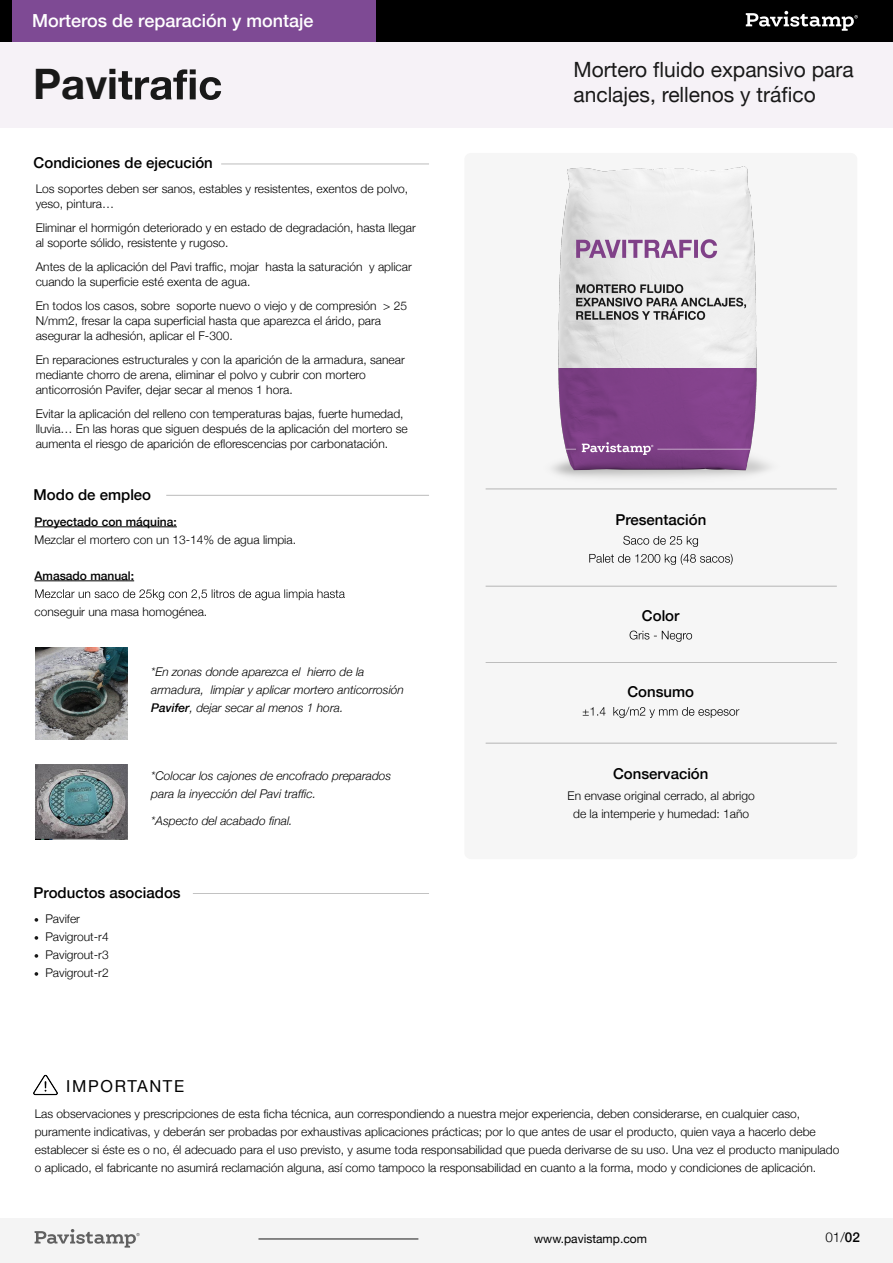
<style>
.page{position:relative;width:893px;height:1263px;background:#fff}
.page>*{position:absolute;margin:0;border:0;box-sizing:border-box;transform-origin:0 0}
.t1{font:700 42px "Helvetica Neue";color:#191919}
.t2{font:21px/25.2px "Helvetica Neue";color:#191919}
.t3{font:500 18px "Helvetica Neue";color:#fff}
.t4{font:16.5px "Helvetica Neue";letter-spacing:.1em;color:#000}
.t5{font:500 15px "Helvetica Neue";color:#000}
.t6{font:300 13.5px "Helvetica Neue";color:#000}
.t7{font:300 12px/15px "Helvetica Neue";color:#000}
.t8{font:italic 300 12px/18px "Helvetica Neue";color:#000}
.t9{font:500 12px "Helvetica Neue";color:#000}
.t10{font:12px "Helvetica Neue";color:#000}
.s1{font-weight:500}
</style>
<div class="page">
<div style="left:0;top:0;width:376px;height:41px;background:#7e4a94"></div>
<div style="left:0;top:41px;width:893px;height:86px;background:#f6f2f7"></div>
<div style="left:376px;top:0;width:517px;height:41px;background:#000"></div>
<div style="left:0;top:0;width:11px;height:41px;background:#000"></div>
<div style="left:464px;top:153px;width:393px;height:706px;background:#f4f4f4;border-radius:6px"></div>
<hr style="left:486px;top:586px;width:351px;height:1px;background:#191919">
<hr style="left:486px;top:489px;width:351px;height:1px;background:#191919">
<hr style="left:486px;top:662px;width:351px;height:1px;background:#191919">
<hr style="left:486px;top:743px;width:351px;height:1px;background:#191919">
<svg style="left:630px;top:631px;width:62px;height:11px"></svg>
<svg style="left:583px;top:707px;width:156px;height:11px"></svg>
<svg style="left:623px;top:536px;width:75px;height:11px"></svg>
<svg style="left:589px;top:554px;width:144px;height:11px"></svg>
<div style="left:0;top:1218px;width:893px;height:45px;background:#f4f4f4"></div>
<svg style="left:118px;top:69px;width:103px;height:31px"></svg>
<img style="left:34px;top:1074px;width:23px;height:22px">
<hr style="left:166px;top:495px;width:263px;height:1px;background:#191919">
<hr style="left:35px;top:526px;width:142px;height:1px;background:#000">
<hr style="left:35px;top:580px;width:99px;height:1px;background:#000">
<svg style="left:35px;top:589px;width:310px;height:11px"></svg>
<hr style="left:221px;top:164px;width:208px;height:1px;background:#191919">
<hr style="left:193px;top:893px;width:236px;height:1px;background:#191919">
<svg style="left:35px;top:918px;width:3px;height:4px"></svg>
<svg style="left:35px;top:954px;width:3px;height:4px"></svg>
<svg style="left:35px;top:972px;width:3px;height:4px"></svg>
<svg style="left:35px;top:936px;width:3px;height:4px"></svg>
<hr style="left:258px;top:1239px;width:160px;height:1px;background:#191919">
<svg style="left:35px;top:1229px;width:105px;height:18px"></svg>
<svg style="left:746px;top:11px;width:112px;height:20px"></svg>
<img style="left:36px;top:647px;width:91px;height:92px">
<img style="left:36px;top:764px;width:91px;height:75px">
<img style="left:531px;top:166px;width:258px;height:324px">
<h3 class="t3" style="left:32px;top:6px;width:283px">Morteros de reparación y montaje</h3>
<h1 class="t1" style="left:33px;top:51px;width:86px">Pavi</h1>
<p class="t5" style="left:34px;top:151px;width:181px">Condiciones de ejecución</p>
<p class="t7" style="left:36px;top:180px;width:374px">Los soportes deben ser sanos, estables y resistentes, exentos de polvo, yeso, pintura…</p>
<p class="t7" style="left:36px;top:219px;width:382px">Eliminar el hormigón deteriorado y en estado de degradación, hasta llegar al soporte sólido, resistente y rugoso.</p>
<p class="t7" style="left:36px;top:258px;width:378px">Antes de la aplicación del Pavi traffic, mojar hasta la saturación y aplicar cuando la superficie esté exenta de agua.</p>
<p class="t7" style="left:36px;top:297px;width:373px">En todos los casos, sobre soporte nuevo o viejo y de compresión &gt; 25<br>N/mm2, fresar la capa superficial hasta que aparezca el árido, para asegurar la adhesión, aplicar el F-300.</p>
<p class="t7" style="left:36px;top:351px;width:371px">En reparaciones estructurales y con la aparición de la armadura, sanear mediante chorro de arena, eliminar el polvo y cubrir con mortero anticorrosión Pavifer, dejar secar al menos 1 hora.</p>
<p class="t7" style="left:36px;top:405px;width:374px">Evitar la aplicación del relleno con temperaturas bajas, fuerte humedad, lluvia… En las horas que siguen después de la aplicación del mortero se aumenta el riesgo de aparición de eflorescencias por carbonatación.</p>
<p class="t5" style="left:34px;top:482px;width:119px">Modo de empleo</p>
<p class="t9" style="left:35px;top:512px;width:144px">Proyectado con máquina:</p>
<p class="t7" style="left:35px;top:531px;width:263px">Mezclar el mortero con un 13-14% de agua limpia.</p>
<p class="t9" style="left:35px;top:566px;width:101px">Amasado manual:</p>
<p class="t7" style="left:35px;top:603px;width:174px">conseguir una masa homogénea.</p>
<p class="t8" style="left:151px;top:662px;width:254px">*En zonas donde aparezca el hierro de la armadura, limpiar y aplicar mortero anticorrosión<br><span class="s1">Pavifer</span>, dejar secar al menos 1 hora.</p>
<p class="t8" style="left:151px;top:766px;width:242px">*Colocar los cajones de encofrado preparados para la inyección del Pavi traffic.</p>
<p class="t8" style="left:151px;top:811px;width:143px">*Aspecto del acabado final.</p>
<p class="t5" style="left:34px;top:880px;width:149px">Productos asociados</p>
<p class="t7" style="left:45px;top:908px;width:65px;line-height:18px">Pavifer<br>Pavigrout-r4<br>Pavigrout-r3<br>Pavigrout-r2</p>
<h2 class="t2" style="left:573px;top:58px;width:282px">Mortero fluido expansivo para anclajes, rellenos y tráfico</h2>
<p class="t5" style="left:615px;top:508px;width:92px">Presentación</p>
<p class="t5" style="left:642px;top:604px;width:39px">Color</p>
<p class="t5" style="left:627px;top:679px;width:68px">Consumo</p>
<p class="t5" style="left:613px;top:762px;width:97px">Conservación</p>
<p class="t7" style="left:568px;top:786px;width:189px;line-height:18px;text-align:center">En envase original cerrado, al abrigo de la intemperie y humedad: 1año</p>
<h3 class="t4" style="left:66px;top:1074px;width:119px">IMPORTANTE</h3>
<p class="t7" style="left:35px;top:1104px;width:806px;line-height:18px">Las observaciones y prescripciones de esta ficha técnica, aun correspondiendo a nuestra mejor experiencia, deben considerarse, en cualquier caso, puramente indicativas, y deberán ser probadas por exhaustivas aplicaciones prácticas; por lo que antes de usar el producto, quien vaya a hacerlo debe establecer si éste es o no, él adecuado para el uso previsto, y asume toda responsabilidad que pueda derivarse de su uso. Una vez el producto manipulado o aplicado, el fabricante no asumirá reclamación alguna, así como tampoco la responsabilidad en cuanto a la forma, modo y condiciones de aplicación.</p>
<p class="t10" style="left:534px;top:1230px;width:114px">www.pavistamp.com</p>
<p class="t6" style="left:825px;top:1226px;width:36px">01/<span class="s1">02</span></p>
</div>
